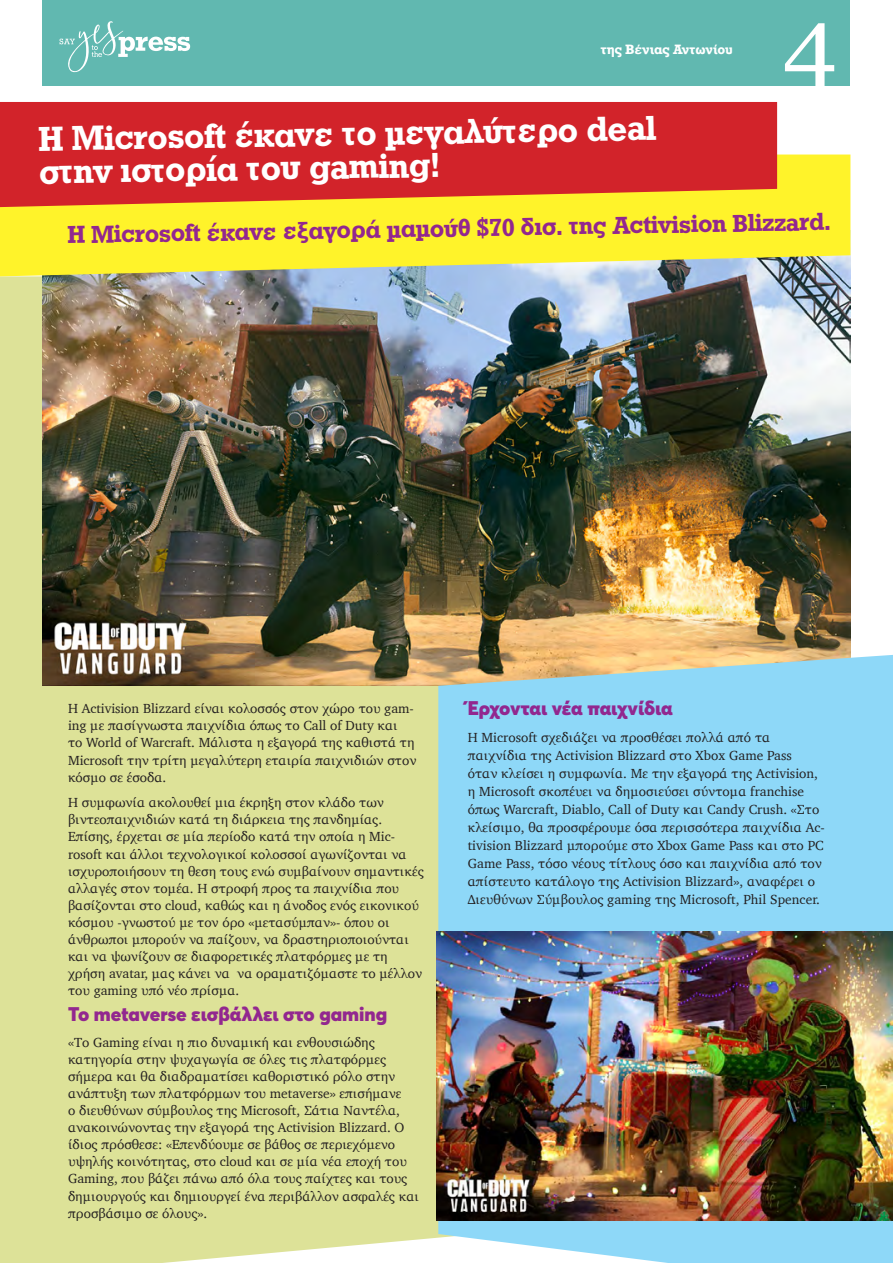
<style>
.page{position:relative;width:893px;height:1263px;background:#fff}
.page>*{position:absolute;margin:0;border:0;box-sizing:border-box;transform-origin:0 0}
.t1{font:97.5px "Georgia";color:#fff}
.t2{font:36px/33px "UB Rockwell Bold";color:#fff}
.t3{font:25.5px "UB Rockwell Bold";color:#92278f}
.t4{font:900 19.5px "Averta";color:#92278f}
.t5{font:13.5px/17.1px "Charter";color:#231f20}
.t6{font:700 12.75px "Rockwell";color:#fff}
</style>
<div class="page">
<div style="left:0;top:276px;width:438px;height:987px;background:#dde298"></div>
<img style="left:43px;top:276px;width:807px;height:409px">
<svg style="left:0;top:155px;width:850px;height:121px;background:#f2ea40"></svg>
<svg style="left:438px;top:655px;width:455px;height:608px;background:#94d6f1"></svg>
<div style="left:43px;top:0;width:807px;height:85px;background:#61b8b0"></div>
<svg style="left:60px;top:21px;width:130px;height:51px"></svg>
<svg style="left:0;top:102px;width:777px;height:105px;background:#d5342a"></svg>
<img style="left:437px;top:931px;width:456px;height:289px">
<p class="t6" style="left:601px;top:41px;width:133px">της Βένιας Αντωνίου</p>
<h1 class="t1" style="left:783px;top:-29px;width:57px">4</h1>
<h2 class="t2" style="left:38px;top:122px;width:619px;rotate:-1deg">H Μicrosoft έκανε το μεγαλύτερο deal στην ιστορία του gaming!</h2>
<h3 class="t3" style="left:67px;top:220px;width:764px;rotate:-1deg">Η Μicrosoft έκανε εξαγορά μαμούθ $70 δισ. της Activision Blizzard.</h3>
<p class="t5" style="left:68px;top:700px;width:350px">Η Activision Blizzard είναι κολοσσός στον χώρο του gam&shy;ing με πασίγνωστα παιχνίδια όπως το Call of Duty και<br>το World of Warcraft. Μάλιστα η εξαγορά της καθιστά τη Microsoft την τρίτη μεγαλύτερη εταιρία παιχνιδιών στον κόσμο σε έσοδα.</p>
<p class="t5" style="left:68px;top:794px;width:357px">Η συμφωνία ακολουθεί μια έκρηξη στον κλάδο των βιντεοπαιχνιδιών κατά τη διάρκεια της πανδημίας.<br>Επίσης, έρχεται σε μία περίοδο κατά την οποία η Mic&shy;rosoft και άλλοι τεχνολογικοί κολοσσοί αγωνίζονται να ισχυροποιήσουν τη θεση τους ενώ συμβαίνουν σημαντικές αλλαγές στον τομέα. Η στροφή προς τα παιχνίδια που βασίζονται στο cloud, καθώς και η άνοδος ενός εικονικού κόσμου -γνωστού με τον όρο «μετασύμπαν»- όπου οι άνθρωποι μπορούν να παίζουν, να δραστηριοποιούνται και να ψωνίζουν σε διαφορετικές πλατφόρμες με τη χρήση avatar, μας κάνει να να οραματιζόμαστε το μέλλον του gaming υπό νέο πρίσμα.</p>
<h3 class="t4" style="left:68px;top:1001px;width:321px">Το metaverse εισβάλλει στο gaming</h3>
<p class="t5" style="left:68px;top:1033px;width:352px">«Το Gaming είναι η πιο δυναμική και ενθουσιώδης κατηγορία στην ψυχαγωγία σε όλες τις πλατφόρμες σήμερα και θα διαδραματίσει καθοριστικό ρόλο στην ανάπτυξη των πλατφόρμων του metaverse» επισήμανε<br>ο διευθύνων σύμβουλος της Microsoft, Σάτια Ναντέλα, ανακοινώνοντας την εξαγορά της Activision Blizzard. Ο ίδιος πρόσθεσε: «Επενδύουμε σε βάθος σε περιεχόμενο υψηλής κοινότητας, στο cloud και σε μία νέα εποχή του Gaming, που βάζει πάνω από όλα τους παίχτες και τους δημιουργούς και δημιουργεί ένα περιβάλλον ασφαλές και προσβάσιμο σε όλους».</p>
<h3 class="t4" style="left:468px;top:695px;width:206px">Έρχονται νέα παιχνίδια</h3>
<p class="t5" style="left:468px;top:728px;width:359px;line-height:18px">Η Microsoft σχεδιάζει να προσθέσει πολλά από τα παιχνίδια της Activision Blizzard στο Xbox Game Pass όταν κλείσει η συμφωνία. Με την εξαγορά της Activision, η Microsoft σκοπέυει να δημοσιεύσει σύντομα franchise όπως Warcraft, Diablo, Call of Duty και Candy Crush. «Στο κλείσιμο, θα προσφέρουμε όσα περισσότερα παιχνίδια Ac&shy;tivision Blizzard μπορούμε στο Xbox Game Pass και στο PC Game Pass, τόσο νέους τίτλους όσο και παιχνίδια από τον απίστευτο κατάλογο της Activision Blizzard», αναφέρει ο Διευθύνων Σύμβουλος gaming της Microsoft, Phil Spencer.</p>
</div>
